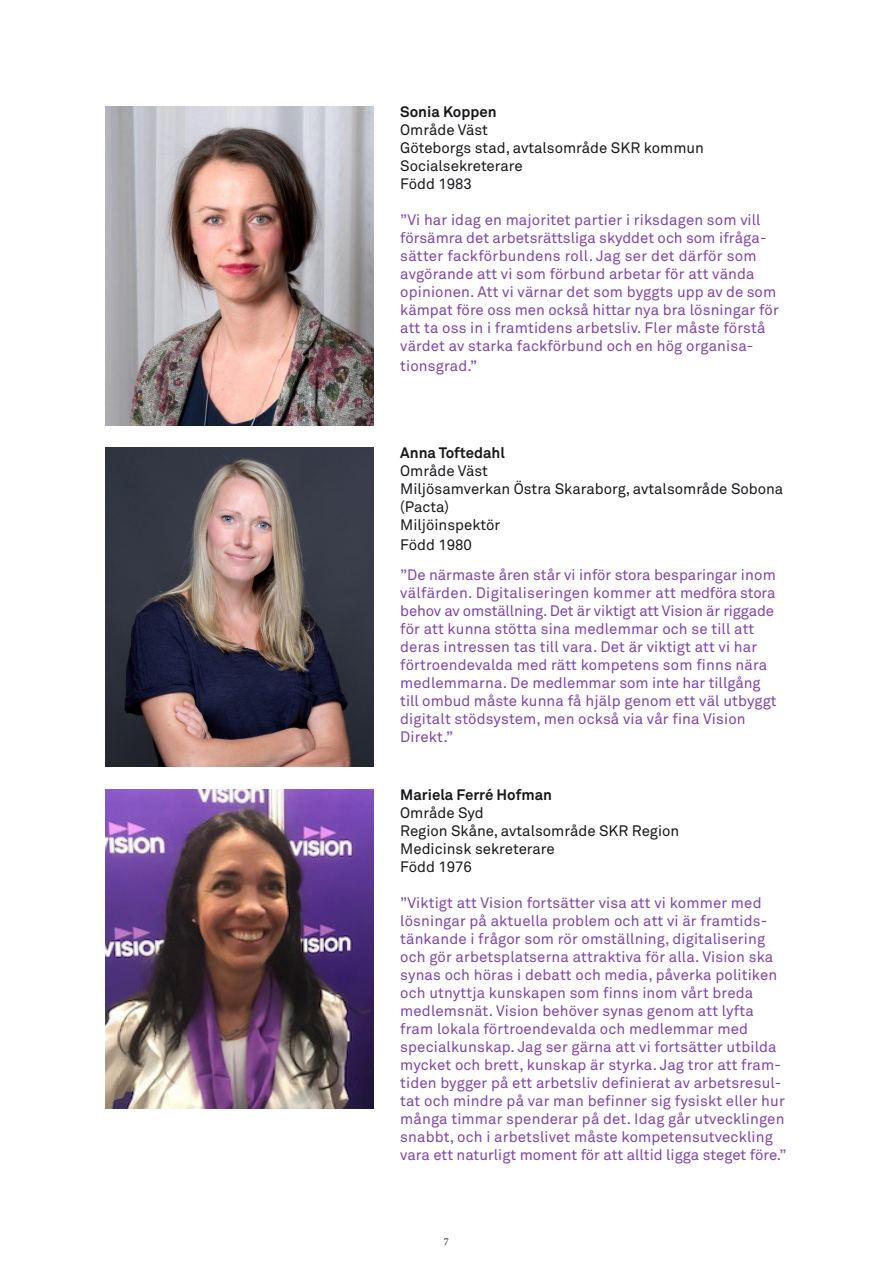
<style>
.page{position:relative;width:893px;height:1263px;background:#fff}
.page>*{position:absolute;margin:0;border:0;box-sizing:border-box;transform-origin:0 0}
.t1{font:15px/18px "Akkurat";letter-spacing:.01em;color:#8144ae}
.t2{font:15px/18px "Akkurat";color:#1a171c}
.t3{font:700 15px "Akkurat";color:#1a171c}
.t4{font:10.5px "Minion Pro";color:#1a171c}
</style>
<div class="page">
<img style="left:106px;top:106px;width:268px;height:319px">
<img style="left:106px;top:447px;width:268px;height:319px">
<img style="left:106px;top:789px;width:268px;height:319px">
<p class="t3" style="left:400px;top:102px;width:98px">Sonia Koppen</p>
<p class="t2" style="left:400px;top:121px;width:89px">Område Väst</p>
<p class="t2" style="left:400px;top:139px;width:305px">Göteborgs stad, avtalsområde SKR kommun</p>
<p class="t2" style="left:400px;top:157px;width:124px">Socialsekreterare</p>
<p class="t2" style="left:400px;top:175px;width:73px">Född 1983</p>
<p class="t1" style="left:400px;top:211px;width:380px">”Vi har idag en majoritet partier i riksdagen som vill försämra det arbetsrättsliga skyddet och som ifråga&shy;sätter fackförbundens roll. Jag ser det därför som avgörande att vi som förbund arbetar för att vända opinionen. Att vi värnar det som byggts upp av de som kämpat före oss men också hittar nya bra lösningar för att ta oss in i framtidens arbetsliv. Fler måste förstå värdet av starka fackförbund och en hög organisa-</p>
<p class="t1" style="left:400px;top:357px;width:78px">tionsgrad.”</p>
<p class="t3" style="left:400px;top:443px;width:106px">Anna Toftedahl</p>
<p class="t2" style="left:400px;top:462px;width:89px">Område Väst</p>
<p class="t2" style="left:400px;top:480px;width:385px">Miljösamverkan Östra Skaraborg, avtalsområde Sobona (Pacta)</p>
<p class="t2" style="left:400px;top:516px;width:102px">Miljöinspektör</p>
<p class="t2" style="left:400px;top:536px;width:73px">Född 1980</p>
<p class="t1" style="left:400px;top:566px;width:378px">”De närmaste åren står vi inför stora besparingar inom välfärden. Digitaliseringen kommer att medföra stora behov av omställning. Det är viktigt att Vision är riggade för att kunna stötta sina medlemmar och se till att deras intressen tas till vara. Det är viktigt att vi har förtroendevalda med rätt kompetens som finns nära medlemmarna. De medlemmar som inte har tillgång till ombud måste kunna få hjälp genom ett väl utbyggt digitalt stödsystem, men också via vår fina Vision Direkt.”</p>
<p class="t3" style="left:400px;top:785px;width:153px">Mariela Ferré Hofman</p>
<p class="t2" style="left:400px;top:804px;width:85px">Område Syd</p>
<p class="t2" style="left:400px;top:822px;width:280px">Region Skåne, avtalsområde SKR Region<br>Medicinsk sekreterare</p>
<p class="t2" style="left:400px;top:858px;width:73px">Född 1976</p>
<p class="t1" style="left:400px;top:894px;width:388px">”Viktigt att Vision fortsätter visa att vi kommer med lösningar på aktuella problem och att vi är framtids&shy;tänkande i frågor som rör omställning, digitalisering och gör arbetsplatserna attraktiva för alla. Vision ska synas och höras i debatt och media, påverka politiken och utnyttja kunskapen som finns inom vårt breda medlemsnät. Vision behöver synas genom att lyfta fram lokala förtroendevalda och medlemmar med specialkunskap. Jag ser gärna att vi fortsätter utbilda mycket och brett, kunskap är styrka. Jag tror att fram&shy;tiden bygger på ett arbetsliv definierat av arbetsresul&shy;tat och mindre på var man befinner sig fysiskt eller hur många timmar spenderar på det. Idag går utvecklingen snabbt, och i arbetslivet måste kompetensutveckling vara ett naturligt moment för att alltid ligga steget före.”</p>
<p class="t4" style="left:444px;top:1235px;width:7px">7</p>
</div>
